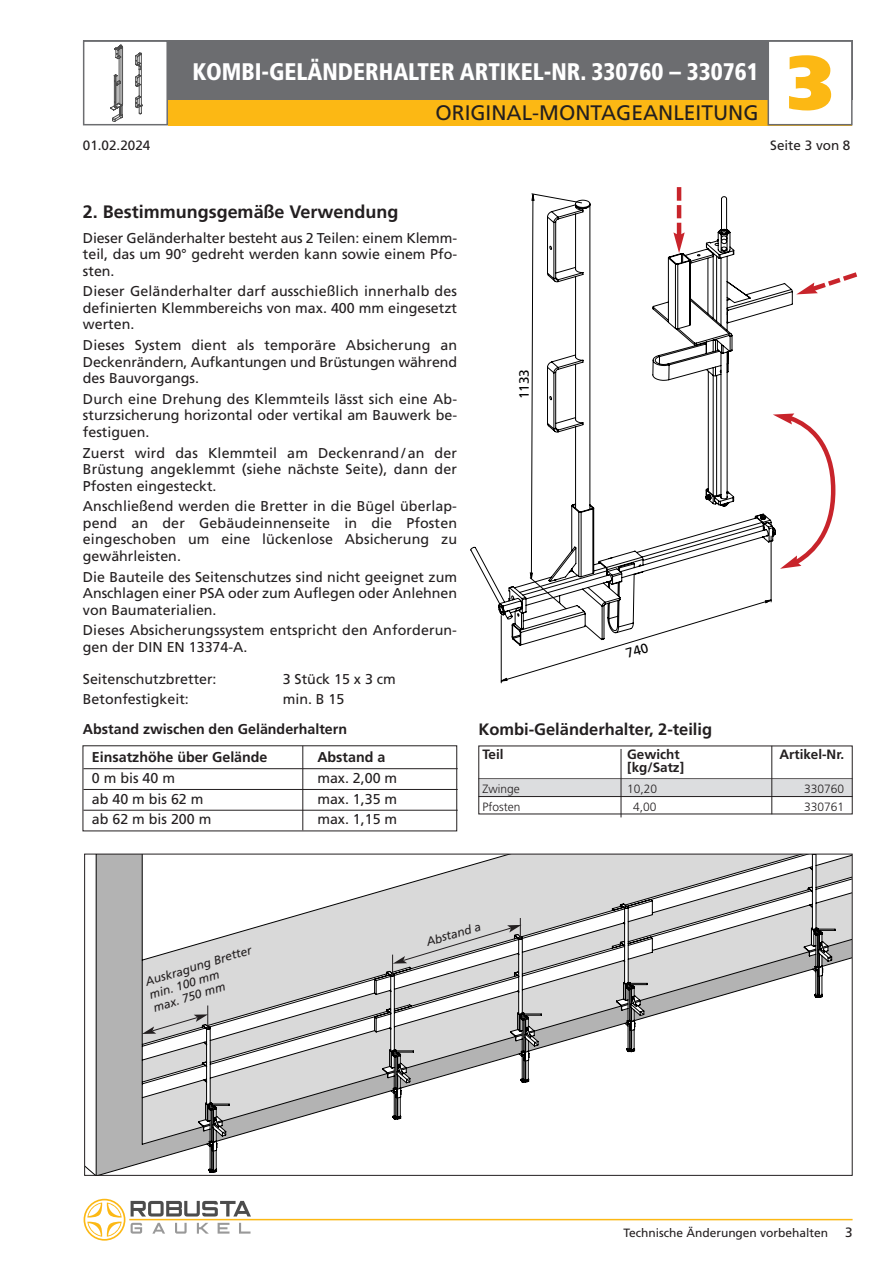
<style>
.page{position:relative;width:893px;height:1263px;background:#fff}
.page>*{position:absolute;margin:0;border:0;box-sizing:border-box;transform-origin:0 0}
.t1{font:900 76.5px "Frutiger";color:#fcb814}
.t2{font:900 condensed 24px "Frutiger";color:#fff;scale:.96 1}
.t3{font:21px "Frutiger";color:#231f20}
.t4{font:700 18px "Frutiger";color:#231f20}
.t5{font:700 16.5px "Frutiger";color:#231f20}
.t6{font:14.25px/16.5px "Frutiger";color:#231f20;text-align:justify}
.t7{font:700 14.25px "Frutiger";color:#231f20}
.t8{font:14.25px "Frutiger";letter-spacing:.275em;color:#231f20}
.t9{font:700 13.5px "Frutiger";color:#231f20}
.t10{font:13.5px "Frutiger";color:#231f20}
.t11{font:13.5px "Frutiger Roman+BMYQCL";color:#000}
.t12{font:italic 12px/13.5px "Frutiger";color:#231f20}
.t13{font:300 12px "Frutiger";color:#231f20}
.t14{font:12px "Frutiger";color:#231f20}
</style>
<div class="page">
<svg style="left:131px;top:1201px;width:120px;height:15px"></svg>
<svg style="left:152px;top:1223px;width:13px;height:10px"></svg>
<svg style="left:175px;top:1223px;width:12px;height:10px"></svg>
<svg style="left:218px;top:1223px;width:11px;height:10px"></svg>
<svg style="left:239px;top:1223px;width:12px;height:10px"></svg>
<svg style="left:131px;top:1223px;width:11px;height:10px"></svg>
<svg style="left:197px;top:1223px;width:11px;height:10px"></svg>
<svg style="left:84px;top:1199px;width:41px;height:41px"></svg>
<hr style="left:129px;top:1219px;width:724px;height:1px;background:#fcb814">
<div style="left:83px;top:40px;width:769px;height:60px;background:#6c6d70"></div>
<div style="left:168px;top:100px;width:684px;height:25px;background:#fcb814"></div>
<div style="left:84px;top:42px;width:82px;height:82px;background:#fff"></div>
<svg style="left:110px;top:45px;width:13px;height:77px"></svg>
<svg style="left:135px;top:53px;width:7px;height:61px"></svg>
<div style="left:83px;top:40px;width:85px;height:85px;border:2px solid #6c6d70"></div>
<div style="left:769px;top:42px;width:82px;height:82px;background:#fff"></div>
<div style="left:767px;top:40px;width:86px;height:85px;border:2px solid #6c6d70"></div>
<svg style="left:96px;top:854px;width:756px;height:321px"></svg>
<hr style="left:83px;top:768px;width:375px;height:1px;background:#231f20">
<hr style="left:83px;top:789px;width:375px;height:1px;background:#231f20">
<hr style="left:83px;top:810px;width:375px;height:1px;background:#231f20">
<hr style="left:302px;top:746px;width:1px;height:84px;background:#231f20">
<hr style="left:478px;top:778px;width:375px;height:1px;background:#231f20">
<div style="left:478px;top:779px;width:375px;height:17px;background:#dcdddf"></div>
<hr style="left:478px;top:796px;width:375px;height:1px;background:#231f20">
<hr style="left:771px;top:746px;width:1px;height:68px;background:#231f20">
<hr style="left:621px;top:749px;width:1px;height:68px;background:#231f20">
<svg style="left:677px;top:187px;width:4px;height:6px"></svg>
<svg style="left:501px;top:193px;width:357px;height:490px"></svg>
<h2 class="t2" style="left:193px;top:62px;width:591px">KOMBI-GELÄNDERHALTER ARTIKEL-NR. 330760 – 330761</h2>
<h3 class="t3" style="left:436px;top:104px;width:324px">ORIGINAL-MONTAGEANLEITUNG</h3>
<h1 class="t1" style="left:787px;top:52px;width:47px">3</h1>
<p class="t10" style="left:83px;top:140px;width:69px">01.02.2024</p>
<p class="t10" style="left:770px;top:140px;width:82px">Seite 3 von 8</p>
<p class="t4" style="left:83px;top:204px;width:317px">2. Bestimmungsgemäße Verwendung</p>
<p class="t6" style="left:83px;top:231px;width:376px">Dieser Geländerhalter besteht aus 2 Teilen: einem Klemm&shy;teil, das um 90° gedreht werden kann sowie einem Pfo&shy;sten.</p>
<p class="t6" style="left:83px;top:284px;width:376px">Dieser Geländerhalter darf ausschießlich innerhalb des definierten Klemmbereichs von max. 400 mm eingesetzt werten.</p>
<p class="t6" style="left:83px;top:338px;width:376px">Dieses System dient als temporäre Absicherung an Deckenrändern, Aufkantungen und Brüstungen während des Bauvorgangs.</p>
<p class="t6" style="left:83px;top:392px;width:376px">Durch eine Drehung des Klemmteils lässt sich eine Ab&shy;sturzsicherung horizontal oder vertikal am Bauwerk be&shy;festiguen.</p>
<p class="t6" style="left:83px;top:446px;width:376px">Zuerst wird das Klemmteil am Deckenrand / an der Brüstung angeklemmt (siehe nächste Seite), dann der Pfosten eingesteckt.</p>
<p class="t6" style="left:83px;top:499px;width:376px">Anschließend werden die Bretter in die Bügel überlap&shy;pend an der Gebäudeinnenseite in die Pfosten eingeschoben um eine lückenlose Absicherung zu gewährleisten.</p>
<p class="t6" style="left:83px;top:570px;width:376px">Die Bauteile des Seitenschutzes sind nicht geeignet zum Anschlagen einer PSA oder zum Auflegen oder Anlehnen von Baumaterialien.</p>
<p class="t6" style="left:83px;top:623px;width:375px">Dieses Absicherungssystem entspricht den Anforderun&shy;gen der DIN EN 13374-A.</p>
<p class="t11" style="left:519px;top:399px;width:32px;rotate:-90deg">1133</p>
<p class="t6" style="left:83px;top:671px;width:135px">Seitenschutzbretter:</p>
<p class="t6" style="left:283px;top:671px;width:115px">3 Stück 15 x 3 cm</p>
<p class="t6" style="left:83px;top:692px;width:107px">Betonfestigkeit:</p>
<p class="t6" style="left:283px;top:692px;width:63px">min. B 15</p>
<p class="t7" style="left:83px;top:723px;width:266px">Abstand zwischen den Geländerhaltern</p>
<p class="t5" style="left:478px;top:723px;width:235px">Kombi-Geländerhalter, 2-teilig</p>
<p class="t9" style="left:483px;top:749px;width:22px">Teil</p>
<p class="t9" style="left:627px;top:749px;width:54px">Gewicht</p>
<p class="t9" style="left:779px;top:749px;width:66px">Artikel-Nr.</p>
<p class="t9" style="left:627px;top:762px;width:58px">[kg/Satz]</p>
<p class="t13" style="left:483px;top:784px;width:39px">Zwinge</p>
<p class="t13" style="left:627px;top:784px;width:31px">10,20</p>
<p class="t13" style="left:804px;top:784px;width:41px">330760</p>
<p class="t13" style="left:483px;top:802px;width:39px">Pfosten</p>
<p class="t13" style="left:633px;top:802px;width:25px">4,00</p>
<p class="t13" style="left:804px;top:802px;width:41px">330761</p>
<p class="t7" style="left:92px;top:751px;width:177px">Einsatzhöhe über Gelände</p>
<p class="t7" style="left:317px;top:751px;width:70px">Abstand a</p>
<p class="t8" style="left:92px;top:772px;width:85px">0mbis40m</p>
<p class="t6" style="left:317px;top:771px;width:81px">max. 2,00 m</p>
<p class="t6" style="left:92px;top:791px;width:113px">ab 40 m bis 62 m</p>
<p class="t6" style="left:317px;top:791px;width:81px">max. 1,35 m</p>
<p class="t6" style="left:92px;top:812px;width:121px">ab 62 m bis 200 m</p>
<p class="t6" style="left:317px;top:812px;width:81px">max. 1,15 m</p>
<p class="t12" style="left:144px;top:976px;width:112px;rotate:-17deg">Auskragung Bretter min. 100 mm<br>max. 750 mm</p>
<p class="t12" style="left:425px;top:937px;width:58px;rotate:-17deg">Abstand a</p>
<p class="t14" style="left:623px;top:1228px;width:206px">Technische Änderungen vorbehalten</p>
<p class="t10" style="left:845px;top:1227px;width:9px">3</p>
</div>
